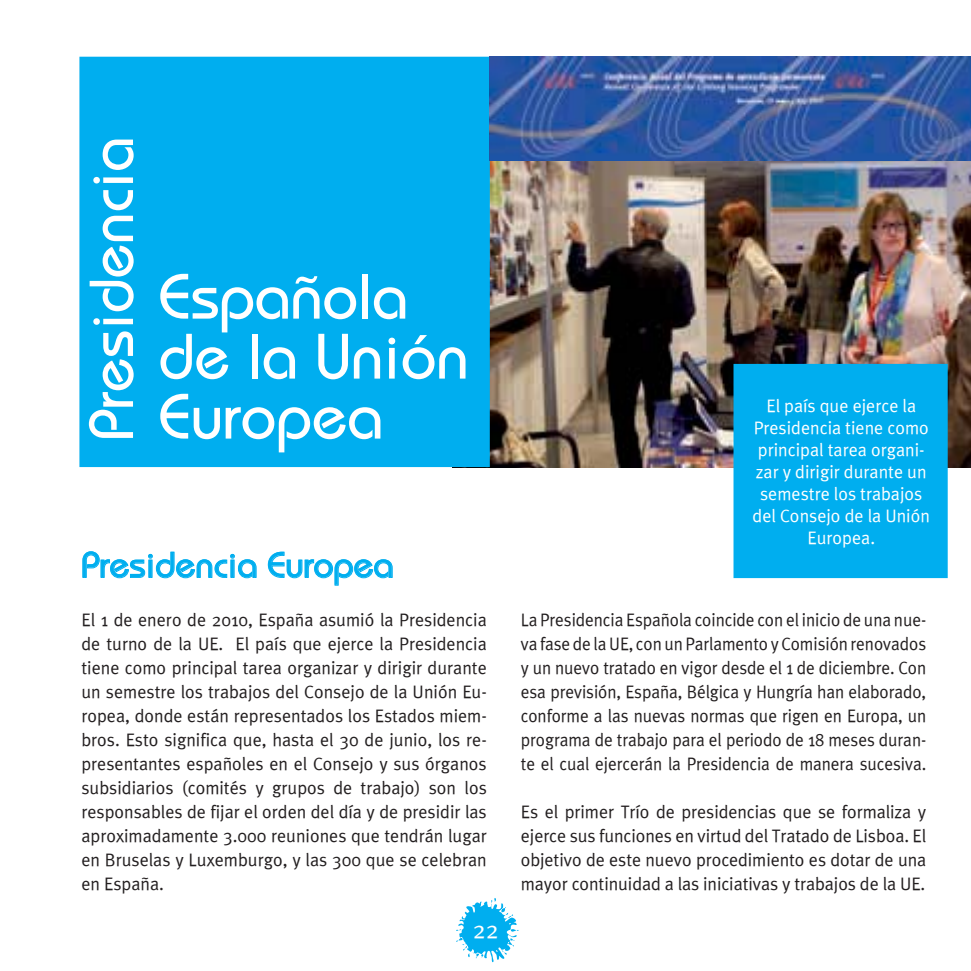
<style>
.page{position:relative;width:971px;height:971px;background:#fff}
.page>*{position:absolute;margin:0;border:0;box-sizing:border-box;transform-origin:0 0}
.t1{font:500 64px/60px "Bauhaus Std";color:#fff}
.t2{font:500 62px "Bauhaus Std";color:#fff}
.t3{font:500 36px "Bauhaus Std";color:#00aeef}
.t4{font:24px "Meta Plus Normal Roman";color:#fff}
.t5{font:18px/24px "Meta Plus Normal Roman";letter-spacing:-.005em;color:#231f20;text-align:justify}
.t6{font:18px/24px "Meta Plus Normal Roman";letter-spacing:-.005em;color:#231f20;text-align:justify;scale:.96 1}
.t7{font:18px/22px "Meta Plus Normal Roman";color:#fff;text-align:center}
</style>
<div class="page">
<img style="left:490px;top:160px;width:481px;height:307px">
<svg style="left:82px;top:551px;width:175px;height:28px"></svg>
<svg style="left:267px;top:551px;width:48px;height:28px"></svg>
<div style="left:314px;top:559px;width:19px;height:19px;border:1px solid #00aeef;border-radius:50%"></div>
<div style="left:317px;top:562px;width:13px;height:13px;border:1px solid #00aeef;border-radius:50%"></div>
<svg style="left:334px;top:559px;width:59px;height:27px"></svg>
<div style="left:79px;top:57px;width:411px;height:410px;background:#00aeef"></div>
<div style="left:733px;top:364px;width:215px;height:214px;background:#00aeef"></div>
<svg style="left:456px;top:898px;width:63px;height:64px"></svg>
<img style="left:490px;top:57px;width:481px;height:103px">
<h2 class="t2" style="left:89px;top:440px;width:305px;rotate:-90deg">Presidencia</h2>
<h1 class="t1" style="left:159px;top:274px;width:311px">Española de la Unión<br>Europea</h1>
<h3 class="t3" style="left:81px;top:552px;width:314px">Presidencia Europea</h3>
<p class="t7" style="left:752px;top:395px;width:179px">El país que ejerce la<br>Presidencia tiene como principal tarea organi&shy;zar y dirigir durante un semestre los trabajos del Consejo de la Unión<br>Europea.</p>
<p class="t5" style="left:81px;top:608px;width:407px">El 1 de enero de 2010, España asumió la Presidencia de turno de la UE. El país que ejerce la Presidencia tiene como principal tarea organizar y dirigir durante un semestre los trabajos del Consejo de la Unión Eu&shy;ropea, donde están representados los Estados miem&shy;bros. Esto significa que, hasta el 30 de junio, los re&shy;presentantes españoles en el Consejo y sus órganos subsidiarios (comités y grupos de trabajo) son los responsables de fijar el orden del día y de presidir las aproximadamente 3.000 reuniones que tendrán lugar en Bruselas y Luxemburgo, y las 300 que se celebran en España.</p>
<p class="t6" style="left:521px;top:608px;width:424px">La Presidencia Española coincide con el inicio de una nue&shy;va fase de la UE, con un Parlamento y Comisión renovados y un nuevo tratado en vigor desde el 1 de diciembre. Con esa previsión, España, Bélgica y Hungría han elaborado, conforme a las nuevas normas que rigen en Europa, un programa de trabajo para el periodo de 18 meses duran&shy;te el cual ejercerán la Presidencia de manera sucesiva.</p>
<p class="t5" style="left:521px;top:800px;width:407px">Es el primer Trío de presidencias que se formaliza y ejerce sus funciones en virtud del Tratado de Lisboa. El objetivo de este nuevo procedimiento es dotar de una mayor continuidad a las iniciativas y trabajos de la UE.</p>
<h3 class="t4" style="left:473px;top:915px;width:27px">22</h3>
</div>
